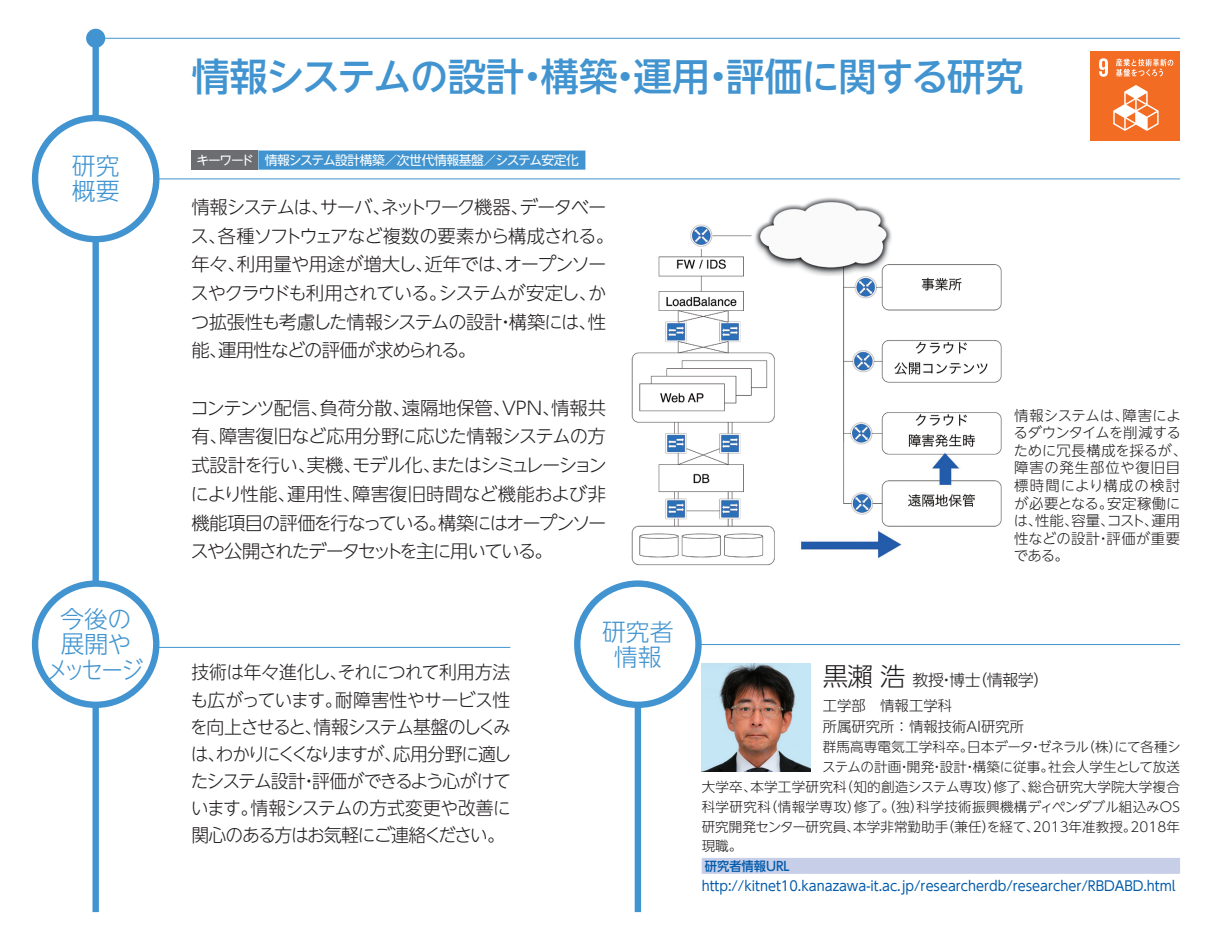
<style>
.page{position:relative;width:1212px;height:944px;background:#fff}
.page>*{position:absolute;margin:0;border:0;box-sizing:border-box;transform-origin:0 0}
.t1{font:500 38.25px "UD Shin Go NT Pr 6 N";letter-spacing:-.035em;color:#4194d0}
.t2{font:300 23.85px/25.4px "UD Shin Go NT Pr 6 N";letter-spacing:-.05em;color:#4194d0;text-align:center}
.t3{font:300 23.85px/25.4px "UD Shin Go NT Pr 6 N";color:#4194d0}
.t4{font:300 18.22px/28.8px "UD Shin Go NT Pr 6 N";letter-spacing:-.07em;color:#231f20;text-align:justify}
.t5{font:300 15.97px "UD Shin Go NT Pr 6 N";letter-spacing:-.03em;color:#231f20}
.t6{font:300 14.4px/17.6px "UD Shin Go NT Pr 6 N";color:#231f20}
.t7{font:300 13.5px "UD Shin Go NT Pr 6 N";color:#231f20}
.t8{font:13.5px "UD Shin Go NT Pr 6 N";color:#015aaa;scale:.95 1}
.t9{font:300 13.5px "UD Shin Go NT Pr 6 N";letter-spacing:.025em;color:#231f20}
.t10{font:300 13.5px "UD Shin Go NT Pr 6 N";letter-spacing:.02em;color:#231f20}
.t11{font:12.83px "UD Shin Go NT Pr 6 N";letter-spacing:-.06em;color:#fff}
.t12{font:500 12.83px "UD Shin Go NT Pr 6 N";color:#015aaa;scale:.96 1}
.s1{font-size:25.43px}
</style>
<div class="page">
<div style="left:92px;top:32px;width:7px;height:880px;background:#4194d0"></div>
<hr style="left:96px;top:38px;width:1084px;height:1px;background:#4194d0">
<div style="left:86px;top:29px;width:19px;height:19px;background:#4194d0;border-radius:50%"></div>
<div style="left:635px;top:606px;width:6px;height:306px;background:#4194d0"></div>
<hr style="left:96px;top:647px;width:414px;height:1px;background:#4194d0">
<hr style="left:638px;top:644px;width:542px;height:1px;background:#4194d0">
<div style="left:35px;top:584px;width:121px;height:121px;background:#fff;border-radius:50%"></div>
<div style="left:32px;top:580px;width:127px;height:128px;border:6px solid #4194d0;border-radius:50%"></div>
<div style="left:577px;top:584px;width:121px;height:121px;background:#fff;border-radius:50%"></div>
<div style="left:574px;top:580px;width:128px;height:128px;border:6px solid #4194d0;border-radius:50%"></div>
<hr style="left:96px;top:179px;width:1084px;height:1px;background:#4194d0">
<div style="left:35px;top:118px;width:121px;height:121px;background:#fff;border-radius:50%"></div>
<div style="left:32px;top:115px;width:127px;height:127px;border:6px solid #4194d0;border-radius:50%"></div>
<div style="left:702px;top:858px;width:478px;height:16px;background:#c7cee8"></div>
<img style="left:702px;top:663px;width:108px;height:109px">
<div style="left:1091px;top:51px;width:89px;height:89px;background:#f36c24"></div>
<svg style="left:1113px;top:85px;width:45px;height:46px"></svg>
<svg style="left:1099px;top:58px;width:9px;height:19px"></svg>
<svg style="left:1116px;top:59px;width:57px;height:17px"></svg>
<div style="left:258px;top:151px;width:327px;height:19px;background:#4194d0"></div>
<div style="left:191px;top:151px;width:67px;height:19px;background:#6c6d70"></div>
<img style="left:631px;top:197px;width:371px;height:369px">
<h2 class="t3" style="left:72px;top:152px;width:49px">研究概要</h2>
<h2 class="t2" style="left:47px;top:605px;width:98px">今後の展開やメッセージ</h2>
<h1 class="t1" style="left:191px;top:46px;width:834px">情報システムの設計・構築・運用・評価に関する研究</h1>
<p class="t11" style="left:197px;top:150px;width:384px">キーワード 情報システム設計構築／次世代情報基盤／システム安定化</p>
<p class="t4" style="left:190px;top:192px;width:425px;text-align:left">情報システムは、サーバ、ネットワーク機器、データベース、各種ソフトウェアなど複数の要素から構成される。年々、利用量や用途が増大し、近年では、オープンソースやクラウドも利用されている。システムが安定し、かつ拡張性も考慮した情報システムの設計・構築には、性能、運用性などの評価が求められる。</p>
<p class="t4" style="left:190px;top:393px;width:418px">コンテンツ配信、負荷分散、遠隔地保管、VPN、情報共有、障害復旧など応用分野に応じた情報システムの方式設計を行い、実機、モデル化、またはシミュレーションにより性能、運用性、障害復旧時間など機能および非機能項目の評価を行なっている。構築にはオープンソースや公開されたデータセットを主に用いている。</p>
<p class="t6" style="left:1013px;top:406px;width:175px">情報システムは、障害によるダウンタイムを削減するために冗長構成を採るが、障害の発生部位や復旧目標時間により構成の検討が必要となる。安定稼働には、性能、容量、コスト、運用性などの設計・評価が重要である。</p>
<p class="t4" style="left:190px;top:658px;width:323px;line-height:27px">技術は年々進化し、それにつれて利用方法も広がっています。耐障害性やサービス性を向上させると、情報システム基盤のしくみは、わかりにくくなりますが、応用分野に適したシステム設計・評価ができるよう心がけています。情報システムの方式変更や改善に関心のある方はお気軽にご連絡ください。</p>
<h2 class="t3" style="left:602px;top:618px;width:73px;text-align:center">研究者情報</h2>
<p class="t5" style="left:823px;top:667px;width:228px"><span class="s1">黒瀨 浩</span> 教授・博士（情報学）</p>
<p class="t6" style="left:823px;top:695px;width:203px;line-height:20.7px">工学部　情報工学科<br>所属研究所：情報技術AI研究所</p>
<p class="t7" style="left:823px;top:736px;width:359px">群馬高専電気工学科卒。日本データ・ゼネラル（株）にて各種シ</p>
<p class="t7" style="left:822px;top:756px;width:359px">ステムの計画・開発・設計・構築に従事。社会人学生として放送</p>
<p class="t10" style="left:702px;top:776px;width:480px">大学卒、本学工学研究科（知的創造システム専攻）修了、総合研究大学院大学複合</p>
<p class="t9" style="left:702px;top:796px;width:480px">科学研究科（情報学専攻）修了。（独）科学技術振興機構ディペンダブル組込みOS</p>
<p class="t7" style="left:702px;top:815px;width:480px">研究開発センター研究員、本学非常勤助手（兼任）を経て、2013年准教授。2018年</p>
<p class="t7" style="left:702px;top:835px;width:42px">現職。</p>
<p class="t12" style="left:705px;top:855px;width:90px">研究者情報URL</p>
<p class="t8" style="left:702px;top:875px;width:500px">http://kitnet10.kanazawa-it.ac.jp/researcherdb/researcher/RBDABD.html</p>
</div>
